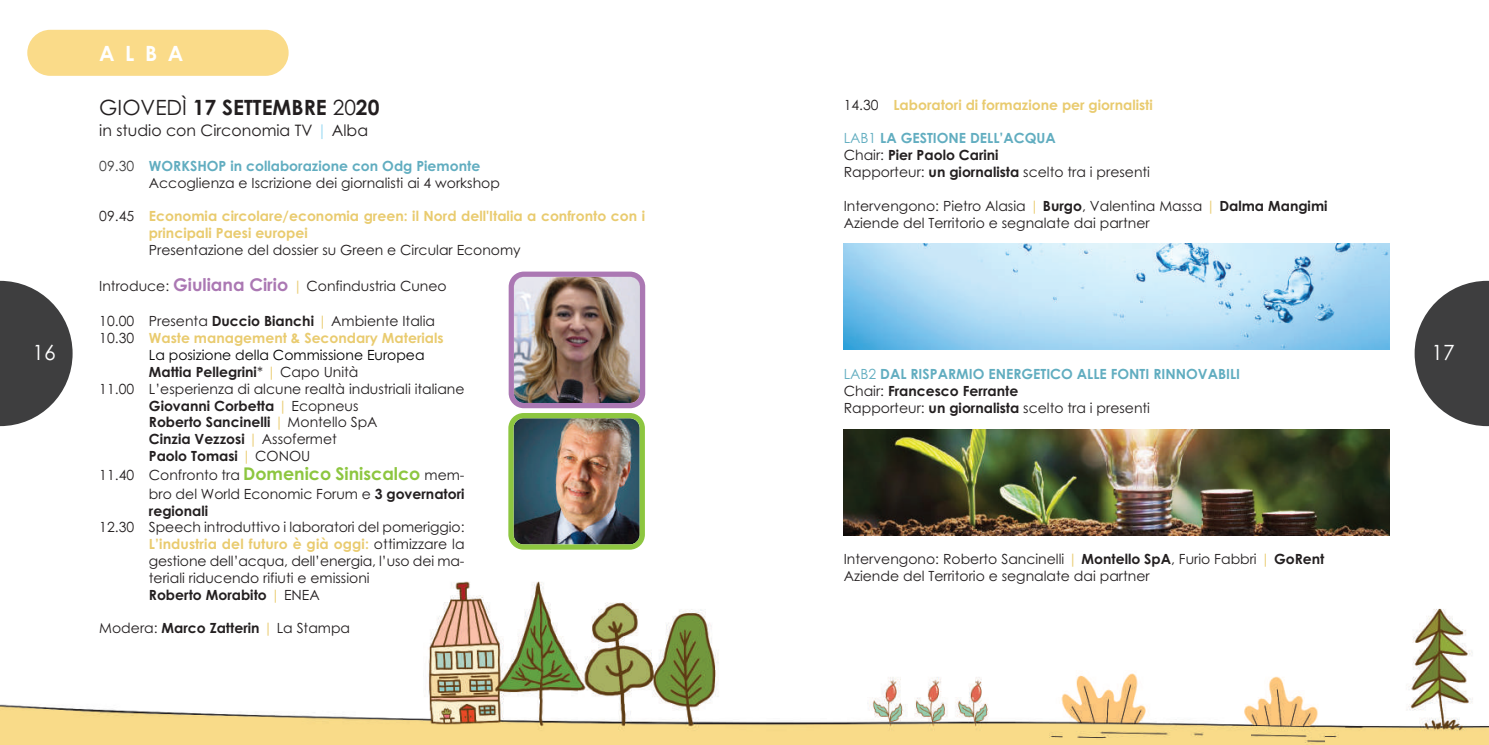
<style>
.page{position:relative;width:1489px;height:745px;background:#fff}
.page>*{position:absolute;margin:0;border:0;box-sizing:border-box;transform-origin:0 0}
.t1{font:700 21px "Century Gothic";color:#231f20}
.t2{font:700 21px "Century Gothic";color:#fff}
.t3{font:21px "Century Gothic";color:#fff}
.t4{font:15.75px "Century Gothic";color:#231f20}
.t5{font:14px/16.8px "Century Gothic";color:#231f20}
.t6{font:700 14px/16.8px "Century Gothic";color:#e9cb6f}
.t7{font:700 14px "Century Gothic";color:#231f20}
.t8{font:700 14px/16.8px "Century Gothic";color:#61adc0}
.t9{font:14px "Century Gothic";color:#000}
.s1{font-weight:400}
.s2{color:#9edbf2}
.s3{color:#3e3e3f}
.s4{font-weight:700;color:#61adc0}
.s5{font-weight:400;color:#231f20}
.s6{font-weight:700;font-size:17.5px;color:#ab78b3}
.s7{color:#e9cb6f}
.s8{font-weight:700}
.s9{font-weight:400;color:#e9cb6f}
.s10{font-weight:700;font-size:17.5px;color:#8dc640}
.s11{font-weight:700;color:#e9cb6f}
.s12{color:#61adc0}
.s13{color:#231f20}
</style>
<div class="page">
<svg style="left:0;top:280px;width:73px;height:146px"></svg>
<svg style="left:1414px;top:280px;width:74px;height:146px"></svg>
<img style="left:0;top:581px;width:1488px;height:163px">
<div style="left:27px;top:30px;width:261px;height:46px;background:#fadb89;border-radius:23px"></div>
<img style="left:843px;top:243px;width:546px;height:106px">
<img style="left:843px;top:429px;width:546px;height:106px">
<img style="left:508px;top:271px;width:137px;height:278px">
<h1 class="t2" style="left:99px;top:42px;width:85px">ALBA</h1>
<h1 class="t1" style="left:99px;top:95px;width:282px"><span class="s1">GIOVEDÌ</span> 17 SETTEMBRE <span class="s1">20</span>20</h1>
<p class="t4" style="left:99px;top:122px;width:270px">in studio con Circonomia TV <span class="s2">|</span> Alba</p>
<p class="t5" style="left:149px;top:157px;width:352px;text-indent:-50px"><span class="s3">09.30</span> <span class="s4">WORKSHOP in collaborazione con Odg Piemonte<br></span>Accoglienza e Iscrizione dei giornalisti ai 4 workshop</p>
<p class="t6" style="left:149px;top:208px;width:498px;text-indent:-50px"><span class="s5">09.45</span> Economia circolare/economia green: il Nord dell'Italia a confronto con i principali Paesi europei</p>
<p class="t5" style="left:149px;top:241px;width:373px">Presentazione del dossier su Green e Circular Economy</p>
<p class="t5" style="left:99px;top:278px;width:349px">Introduce: <span class="s6">Giuliana Cirio</span> <span class="s7">|</span> Confindustria Cuneo</p>
<p class="t5" style="left:99px;top:313px;width:337px">10.00 Presenta <span class="s8">Duccio Bianchi</span> <span class="s7">|</span> Ambiente Italia</p>
<p class="t6" style="left:99px;top:330px;width:346px"><span class="s5">10.30</span> Waste management &amp; Secondary Materials</p>
<p class="t9" style="left:149px;top:347px;width:277px">La posizione della Commissione Europea</p>
<p class="t7" style="left:149px;top:363px;width:211px">Mattia Pellegrini<span class="s1">*</span> <span class="s9">|</span> <span class="s1">Capo Unità</span></p>
<p class="t5" style="left:99px;top:380px;width:367px">11.00 L’esperienza di alcune realtà industriali italiane</p>
<p class="t7" style="left:149px;top:397px;width:211px">Giovanni Corbetta <span class="s9">|</span> <span class="s1">Ecopneus</span></p>
<p class="t7" style="left:149px;top:414px;width:230px">Roberto Sancinelli <span class="s9">|</span> <span class="s1">Montello SpA</span></p>
<p class="t7" style="left:149px;top:431px;width:189px">Cinzia Vezzosi <span class="s9">|</span> <span class="s1">Assofermet</span></p>
<p class="t7" style="left:149px;top:447px;width:163px">Paolo Tomasi <span class="s9">|</span> <span class="s1">CONOU</span></p>
<p class="t5" style="left:99px;top:466px;width:367px;line-height:18.4px;text-align:right">11.40 Confronto tra <span class="s10">Domenico Siniscalco</span> mem&shy;bro del World Economic Forum e <span class="s8">3 governatori</span></p>
<p class="t7" style="left:149px;top:502px;width:61px">regionali</p>
<p class="t5" style="left:149px;top:519px;width:317px;text-indent:-50px">12.30 Speech introduttivo i laboratori del pomeriggio:<br><span class="s11">L’industria del futuro è già oggi:</span> ottimizzare la gestione dell’acqua, dell’energia, l’uso dei ma&shy;teriali riducendo rifiuti e emissioni<br><span class="s8">Roberto Morabito</span> <span class="s7">|</span> ENEA</p>
<p class="t5" style="left:99px;top:619px;width:252px">Modera: <span class="s8">Marco Zatterin</span> <span class="s7">|</span> La Stampa</p>
<p class="t6" style="left:843px;top:96px;width:310px"><span class="s5">14.30</span> Laboratori di formazione per giornalisti</p>
<p class="t5" style="left:843px;top:130px;width:308px"><span class="s12">LAB1</span> <span class="s4">LA GESTIONE DELL’ACQUA<br></span>Chair: <span class="s8">Pier Paolo Carini<br></span>Rapporteur: <span class="s8">un giornalista</span> scelto tra i presenti</p>
<p class="t5" style="left:843px;top:197px;width:485px">Intervengono: Pietro Alasia <span class="s7">|</span> <span class="s8">Burgo</span>, Valentina Massa <span class="s7">|</span> <span class="s8">Dalma Mangimi<br></span>Aziende del Territorio e segnalate dai partner</p>
<h1 class="t3" style="left:33px;top:340px;width:25px">16</h1>
<h1 class="t3" style="left:1431px;top:340px;width:25px">17</h1>
<p class="t8" style="left:843px;top:365px;width:398px"><span class="s1">LAB2</span> DAL RISPARMIO ENERGETICO ALLE FONTI RINNOVABILI<br><span class="s5">Chair:</span> <span class="s13">Francesco Ferrante<br></span><span class="s5">Rapporteur:</span> <span class="s13">un giornalista</span> <span class="s5">scelto tra i presenti</span></p>
<p class="t5" style="left:843px;top:550px;width:482px">Intervengono: Roberto Sancinelli <span class="s7">|</span> <span class="s8">Montello SpA</span>, Furio Fabbri <span class="s7">|</span> <span class="s8">GoRent<br></span>Aziende del Territorio e segnalate dai partner</p>
</div>
